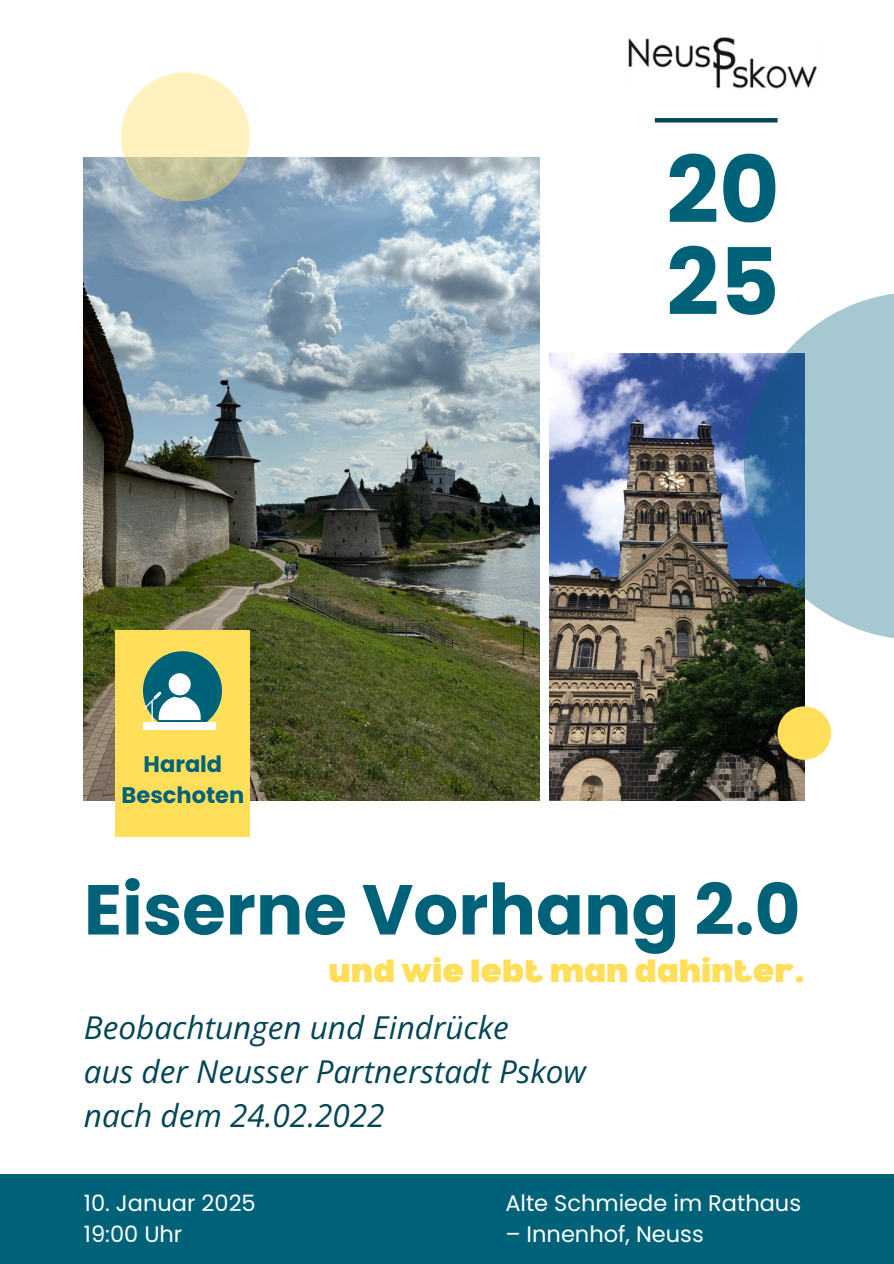
<style>
.page{position:relative;width:894px;height:1264px;background:#fff}
.page>*{position:absolute;margin:0;border:0;box-sizing:border-box;transform-origin:0 0}
.t1{font:700 92.7px/92.1px "Poppins";color:#006279}
.t2{font:700 70.5px "Poppins";color:#006279}
.t3{font:italic 31.5px/43.8px "Open Sans";color:#024656}
.t4{font:900 31.5px "Bernoru";color:#ffde59}
.t5{font:22.5px "Poppins";color:#fff}
.t6{font:700 22.5px/31.5px "Poppins";color:#006279;text-align:center}
</style>
<div class="page">
<img style="left:84px;top:158px;width:455px;height:642px">
<img style="left:549px;top:354px;width:255px;height:446px">
<svg style="left:743px;top:294px;width:150px;height:345px;background:#84a6ba"></svg>
<svg style="left:121px;top:72px;width:129px;height:129px;background:#ebe2b2"></svg>
<div style="left:777px;top:706px;width:53px;height:53px;background:#ffde59;border-radius:50%"></div>
<hr style="left:654px;top:118px;width:123px;height:4px;background:#024656">
<div style="left:0;top:1174px;width:893px;height:89px;background:#006279"></div>
<img style="left:628px;top:37px;width:189px;height:52px">
<div style="left:115px;top:630px;width:135px;height:206px;background:#ffde59"></div>
<div style="left:143px;top:651px;width:79px;height:79px;background:#006279;border-radius:50%"></div>
<div style="left:169px;top:673px;width:22px;height:22px;background:#fff;border-radius:50%"></div>
<div style="left:143px;top:722px;width:73px;height:8px;background:#fff"></div>
<svg style="left:143px;top:691px;width:58px;height:31px"></svg>
<h1 class="t6" style="left:122px;top:748px;width:124px">Harald<br>Beschoten</h1>
<p class="t1" style="left:666px;top:144px;width:115px">20<br>25</p>
<p class="t2" style="left:84px;top:860px;width:718px">Eiserne Vorhang 2.0</p>
<p class="t4" style="left:328px;top:953px;width:477px">und wie lebt man dahinter.</p>
<p class="t3" style="left:84px;top:1004px;width:503px">Beobachtungen und Eindrücke<br>aus der Neusser Partnerstadt Pskow nach dem 24.02.2022</p>
<h2 class="t5" style="left:84px;top:1187px;width:173px">10. Januar 2025</h2>
<h3 class="t5" style="left:84px;top:1218px;width:100px">19:00 Uhr</h3>
<h4 class="t5" style="left:505px;top:1187px;width:297px">Alte Schmiede im Rathaus</h4>
<h4 class="t5" style="left:505px;top:1218px;width:200px">– Innenhof, Neuss</h4>
</div>
